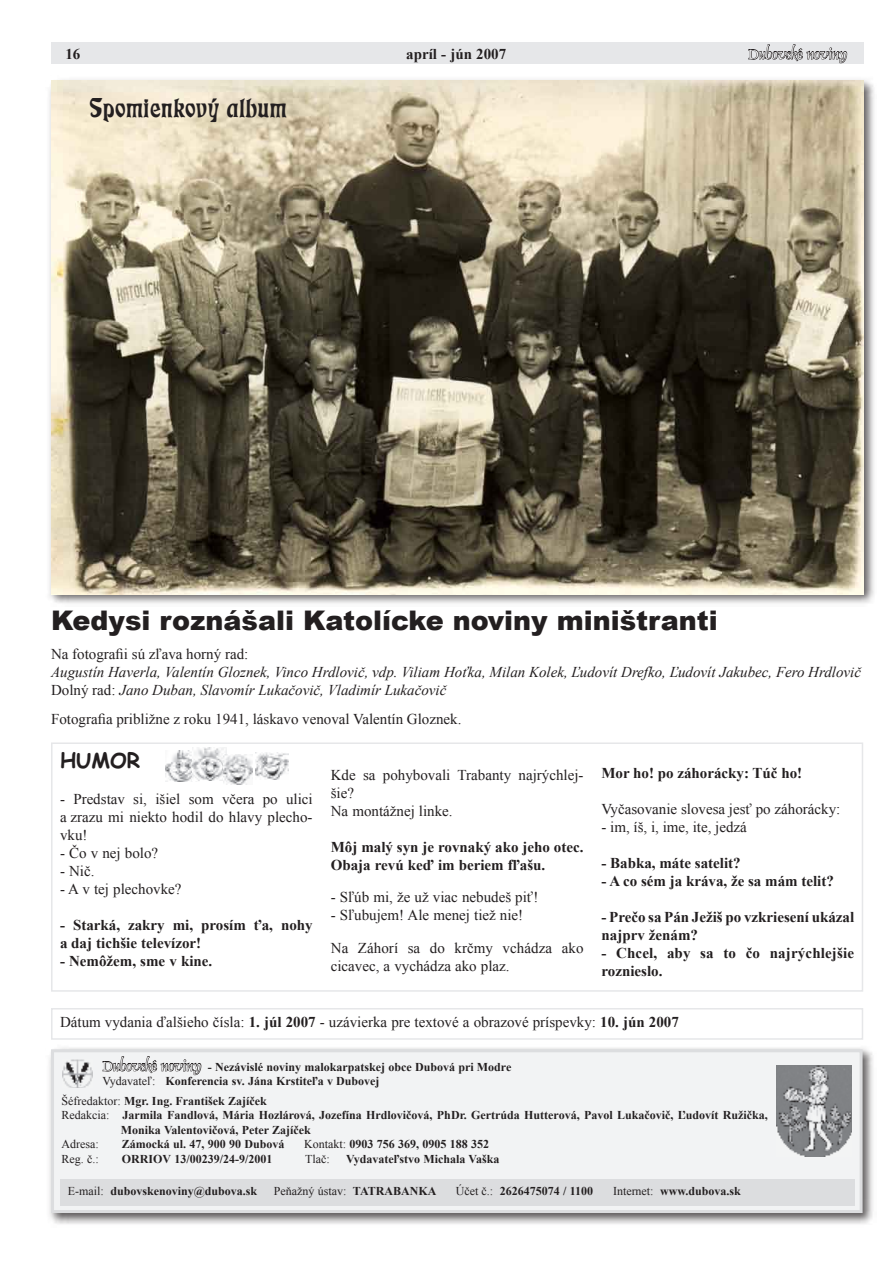
<style>
.page{position:relative;width:893px;height:1263px;background:#fff}
.page>*{position:absolute;margin:0;border:0;box-sizing:border-box;transform-origin:0 0}
.t1{font:900 27px "Arial";color:#231f20}
.t2{font:27px "Freeform 710 AT";color:#231f20}
.t3{font:700 21px "Comic Sans MS";color:#231f20}
.t4{font:15px/18px "Times New Roman";color:#231f20}
.t5{font:700 15px/18px "Times New Roman";color:#231f20}
.t6{font:italic 15px/18px "Times New Roman";color:#231f20}
.t7{font:15px "Dauphin Plain";color:#fff}
.t8{font:700 12px/14.4px "Times New Roman";color:#231f20}
.t9{font:12px "Times New Roman";color:#231f20}
.s1{font-style:normal}
.s2{font-weight:700}
.s3{font-family:"Dauphin Plain";font-weight:400;font-size:15px;color:#fff}
.s4{font-weight:400}
</style>
<div class="page">
<div style="left:51px;top:43px;width:812px;height:21px;background:#e6e7e9"></div>
<svg style="left:748px;top:42px;width:99px;height:21px"></svg>
<div style="left:51px;top:1008px;width:812px;height:32px;border:2px solid #e6e7e9"></div>
<div style="left:46px;top:1044px;width:831px;height:183px;background:#231f20;opacity:.75"></div>
<div style="left:53px;top:1051px;width:808px;height:160px;background:#f2f3f4"></div>
<svg style="left:102px;top:1044px;width:100px;height:31px"></svg>
<div style="left:51px;top:1049px;width:812px;height:164px;border:3px solid #dcdddf"></div>
<img style="left:776px;top:1065px;width:76px;height:91px">
<img style="left:62px;top:1060px;width:30px;height:27px">
<div style="left:60px;top:1179px;width:795px;height:27px;background:#dcdddf"></div>
<div style="left:46px;top:75px;width:831px;height:532px;background:#231f20;opacity:.75"></div>
<img style="left:51px;top:81px;width:812px;height:514px">
<div style="left:51px;top:742px;width:812px;height:250px;border:2px solid #e6e7e9"></div>
<img style="left:166px;top:750px;width:33px;height:31px">
<img style="left:193px;top:747px;width:33px;height:33px">
<img style="left:224px;top:755px;width:29px;height:29px">
<img style="left:256px;top:752px;width:33px;height:28px">
<p class="t5" style="left:65px;top:44px;width:16px">16</p>
<p class="t5" style="left:406px;top:44px;width:101px">apríl - jún 2007</p>
<p class="t7" style="left:748px;top:45px;width:100px">Dubovské noviny</p>
<h1 class="t2" style="left:89px;top:92px;width:199px">Spomienkový album</h1>
<h1 class="t1" style="left:51px;top:601px;width:668px">Kedysi roznášali Katolícke noviny miništranti</h1>
<p class="t4" style="left:51px;top:644px;width:199px">Na fotografii sú zľava horný rad:</p>
<p class="t6" style="left:51px;top:662px;width:811px">Augustín Haverla, Valentín Gloznek, Vinco Hrdlovič, vdp. Viliam Hoťka, Milan Kolek, Ľudovít Drefko, Ľudovít Jakubec, Fero Hrdlovič<br><span class="s1">Dolný rad:</span> Jano Duban, Slavomír Lukačovič, Vladimír Lukačovič</p>
<p class="t4" style="left:51px;top:709px;width:412px">Fotografia približne z roku 1941, láskavo venoval Valentín Gloznek.</p>
<h2 class="t3" style="left:60px;top:745px;width:82px">HUMOR</h2>
<p class="t4" style="left:60px;top:790px;width:254px;text-align:justify">- Predstav si, išiel som včera po ulici a zrazu mi niekto hodil do hlavy plecho&shy;vku!</p>
<p class="t4" style="left:60px;top:844px;width:100px">- Čo v nej bolo?</p>
<p class="t4" style="left:60px;top:862px;width:36px">- Nič.</p>
<p class="t4" style="left:60px;top:880px;width:123px">- A v tej plechovke?</p>
<p class="t5" style="left:60px;top:916px;width:254px">- Starká, zakry mi, prosím ťa, nohy a daj tichšie televízor!</p>
<p class="t5" style="left:60px;top:952px;width:154px">- Nemôžem, sme v kine.</p>
<p class="t5" style="left:601px;top:763px;width:202px">Mor ho! po záhorácky: Túč ho!</p>
<p class="t4" style="left:601px;top:799px;width:240px">Vyčasovanie slovesa jesť po záhorácky:</p>
<p class="t4" style="left:601px;top:817px;width:147px">- im, íš, i, ime, ite, jedzá</p>
<p class="t5" style="left:601px;top:853px;width:141px">- Babka, máte satelit?</p>
<p class="t5" style="left:601px;top:871px;width:234px">- A co sém ja kráva, že sa mám telit?</p>
<p class="t5" style="left:601px;top:907px;width:254px">- Prečo sa Pán Ježiš po vzkriesení ukázal najprv ženám?</p>
<p class="t5" style="left:601px;top:943px;width:254px">- Chcel, aby sa to čo najrýchlejšie roznieslo.</p>
<p class="t4" style="left:331px;top:766px;width:254px">Kde sa pohybovali Trabanty najrýchlej&shy;šie?<br>Na montážnej linke.</p>
<p class="t5" style="left:331px;top:837px;width:254px">Môj malý syn je rovnaký ako jeho otec.<br>Obaja revú keď im beriem fľašu.</p>
<p class="t4" style="left:331px;top:888px;width:209px">- Sľúb mi, že už viac nebudeš piť!</p>
<p class="t4" style="left:331px;top:899px;width:254px;line-height:32.4px">- Sľubujem! Ale menej tiež nie!<br>Na Záhorí sa do krčmy vchádza ako</p>
<p class="t4" style="left:331px;top:956px;width:180px">cicavec, a vychádza ako plaz.</p>
<p class="t4" style="left:60px;top:1013px;width:620px">Dátum vydania ďalšieho čísla: <span class="s2">1. júl 2007</span> - uzávierka pre textové a obrazové príspevky: <span class="s2">10. jún 2007</span></p>
<p class="t8" style="left:103px;top:1059px;width:410px"><span class="s3">Dubovské noviny</span> - Nezávislé noviny malokarpatskej obce Dubová pri Modre<br><span class="s4">Vydavateľ:</span> Konferencia sv. Jána Krstiteľa v Dubovej</p>
<p class="t8" style="left:62px;top:1093px;width:207px"><span class="s4">Šéfredaktor:</span> Mgr. Ing. František Zajíček</p>
<p class="t8" style="left:62px;top:1108px;width:708px"><span class="s4">Redakcia:</span> Jarmila Fandlová, Mária Hozlárová, Jozefína Hrdlovičová, PhDr. Gertrúda Hutterová, Pavol Lukačovič, Ľudovít Ružička,</p>
<p class="t8" style="left:121px;top:1122px;width:191px">Monika Valentovičová, Peter Zajíček</p>
<p class="t9" style="left:62px;top:1136px;width:39px">Adresa:</p>
<p class="t8" style="left:122px;top:1137px;width:164px">Zámocká ul. 47, 900 90 Dubová</p>
<p class="t8" style="left:304px;top:1137px;width:186px"><span class="s4">Kontakt:</span> 0903 756 369, 0905 188 352</p>
<p class="t9" style="left:62px;top:1150px;width:39px">Reg. č.:</p>
<p class="t8" style="left:122px;top:1151px;width:152px">ORRIOV 13/00239/24-9/2001</p>
<p class="t9" style="left:305px;top:1150px;width:26px">Tlač:</p>
<p class="t8" style="left:346px;top:1151px;width:155px">Vydavateľstvo Michala Vaška</p>
<p class="t8" style="left:68px;top:1184px;width:191px"><span class="s4">E-mail:</span> dubovskenoviny@dubova.sk</p>
<p class="t9" style="left:274px;top:1183px;width:164px">Peňažný ústav: <span class="s2">TATRABANKA</span></p>
<p class="t8" style="left:456px;top:1184px;width:139px"><span class="s4">Účet č.:</span> 2626475074 / 1100</p>
<p class="t8" style="left:613px;top:1184px;width:129px"><span class="s4">Internet:</span> www.dubova.sk</p>
</div>
